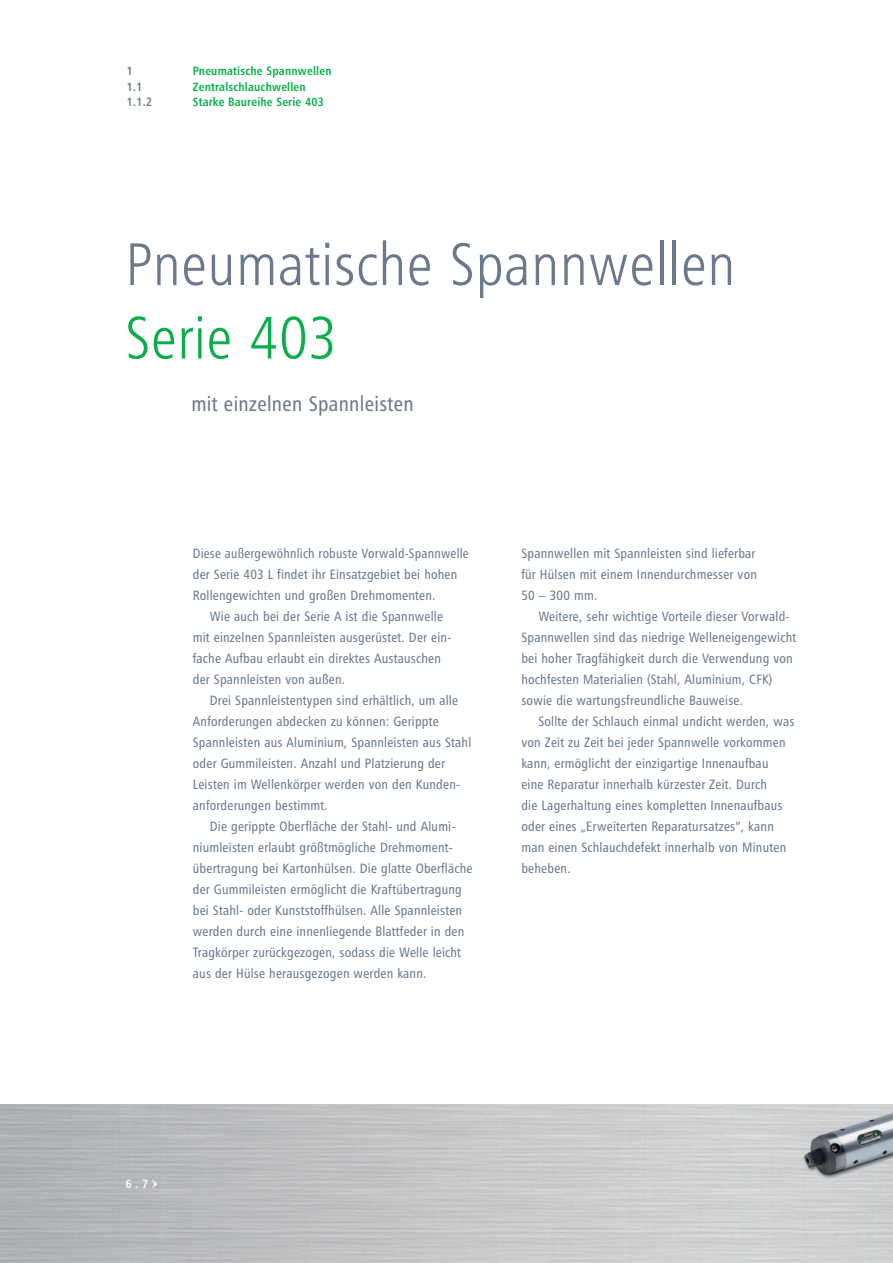
<style>
.page{position:relative;width:893px;height:1263px;background:#fff}
.page>*{position:absolute;margin:0;border:0;box-sizing:border-box;transform-origin:0 0}
.t1{font:60px "Humanist 777 BT Light Condensed B";letter-spacing:.015em;color:#6c798c}
.t2{font:60px "Humanist 777 BT Light Condensed B";letter-spacing:.015em;color:#0cae4c}
.t3{font:21px "Humanist 777 BT Roman Condensed B";letter-spacing:.015em;color:#6c798c}
.t4{font:13.5px/21px "Humanist 777 BT Roman Condensed B";letter-spacing:.015em;color:#6c798c}
.t5{font:12px "Humanist 777 BT Bold Condensed B";letter-spacing:.015em;color:#0cae4c}
.t6{font:12px "Humanist 777 BT Bold Condensed B";color:#6c798c}
.t7{font:12px "Humanist 777 BT Bold Condensed B";color:#fff}
</style>
<div class="page">
<img style="left:804px;top:1113px;width:89px;height:62px">
<p class="t6" style="left:127px;top:66px;width:8px">1</p>
<p class="t5" style="left:193px;top:66px;width:140px">Pneumatische Spannwellen</p>
<p class="t6" style="left:127px;top:82px;width:17px">1.1</p>
<p class="t5" style="left:193px;top:82px;width:114px">Zentralschlauchwellen</p>
<p class="t6" style="left:127px;top:97px;width:27px">1.1.2</p>
<p class="t5" style="left:193px;top:97px;width:132px">Starke Baureihe Serie 403</p>
<h1 class="t1" style="left:125px;top:240px;width:611px">Pneumatische Spannwellen</h1>
<h1 class="t2" style="left:125px;top:314px;width:214px">Serie 403</h1>
<h2 class="t3" style="left:191px;top:395px;width:224px">mit einzelnen Spannleisten</h2>
<p class="t4" style="left:193px;top:544px;width:277px">Diese außergewöhnlich robuste Vorwald-Spannwelle</p>
<p class="t4" style="left:193px;top:565px;width:266px">der Serie 403 L findet ihr Einsatzgebiet bei hohen</p>
<p class="t4" style="left:193px;top:586px;width:244px">Rollengewichten und großen Drehmomenten.</p>
<p class="t4" style="left:210px;top:607px;width:235px">Wie auch bei der Serie A ist die Spannwelle</p>
<p class="t4" style="left:193px;top:628px;width:260px">mit einzelnen Spannleisten ausgerüstet. Der ein-</p>
<p class="t4" style="left:193px;top:649px;width:250px">fache Aufbau erlaubt ein direktes Austauschen</p>
<p class="t4" style="left:193px;top:670px;width:154px">der Spannleisten von außen.</p>
<p class="t4" style="left:210px;top:691px;width:250px">Drei Spannleistentypen sind erhältlich, um alle</p>
<p class="t4" style="left:193px;top:712px;width:247px">Anforderungen abdecken zu können: Gerippte</p>
<p class="t4" style="left:193px;top:733px;width:280px">Spannleisten aus Aluminium, Spannleisten aus Stahl</p>
<p class="t4" style="left:193px;top:754px;width:254px">oder Gummileisten. Anzahl und Platzierung der</p>
<p class="t4" style="left:193px;top:775px;width:269px">Leisten im Wellenkörper werden von den Kunden-</p>
<p class="t4" style="left:193px;top:796px;width:136px">anforderungen bestimmt.</p>
<p class="t4" style="left:210px;top:817px;width:247px">Die gerippte Oberfläche der Stahl- und Alumi-</p>
<p class="t4" style="left:193px;top:838px;width:261px">niumleisten erlaubt größtmögliche Drehmoment-</p>
<p class="t4" style="left:193px;top:859px;width:281px">übertragung bei Kartonhülsen. Die glatte Oberfläche</p>
<p class="t4" style="left:193px;top:880px;width:271px">der Gummileisten ermöglicht die Kraftübertragung</p>
<p class="t4" style="left:193px;top:901px;width:271px">bei Stahl- oder Kunststoffhülsen. Alle Spannleisten</p>
<p class="t4" style="left:193px;top:922px;width:273px">werden durch eine innenliegende Blattfeder in den</p>
<p class="t4" style="left:193px;top:943px;width:270px">Tragkörper zurückgezogen, sodass die Welle leicht</p>
<p class="t4" style="left:193px;top:964px;width:235px">aus der Hülse herausgezogen werden kann.</p>
<p class="t4" style="left:521px;top:544px;width:237px;text-align:justify">Spannwellen mit Spannleisten sind lieferbar für Hülsen mit einem Innendurchmesser von 50 – 300 mm.</p>
<p class="t4" style="left:521px;top:607px;width:276px;text-indent:17px">Weitere, sehr wichtige Vorteile dieser Vorwald-Spannwellen sind das niedrige Welleneigengewicht bei hoher Tragfähigkeit durch die Verwendung von hochfesten Materialien (Stahl, Aluminium, CFK) sowie die wartungsfreundliche Bauweise.</p>
<p class="t4" style="left:521px;top:712px;width:275px;text-indent:17px">Sollte der Schlauch einmal undicht werden, was von Zeit zu Zeit bei jeder Spannwelle vorkommen kann, ermöglicht der einzigartige Innenaufbau<br>eine Reparatur innerhalb kürzester Zeit. Durch<br>die Lagerhaltung eines kompletten Innenaufbaus oder eines „Erweiterten Reparatursatzes“, kann man einen Schlauchdefekt innerhalb von Minuten beheben.</p>
<p class="t7" style="left:125px;top:1179px;width:34px">6.7❯</p>
</div>
